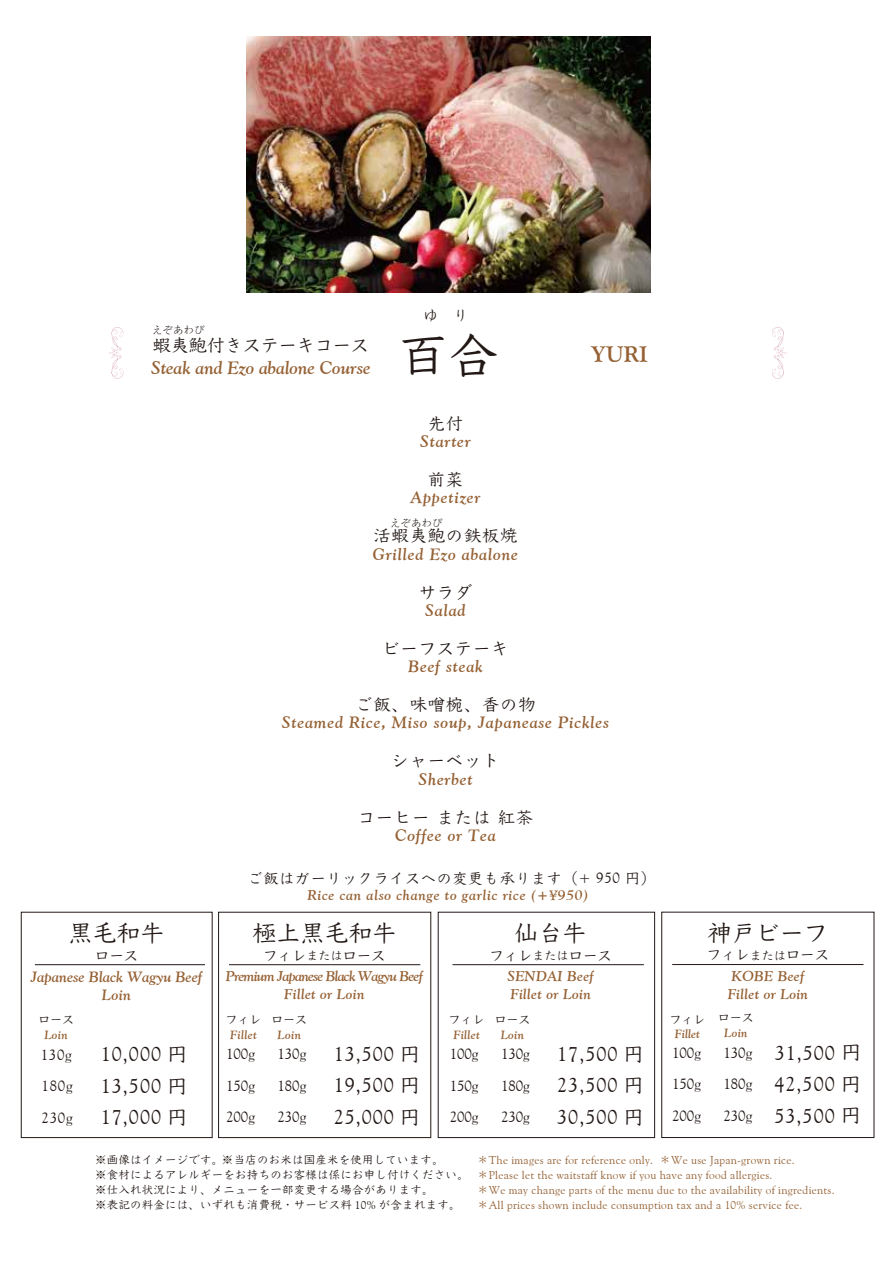
<style>
.page{position:relative;width:893px;height:1263px;background:#fff}
.page>*{position:absolute;margin:0;border:0;box-sizing:border-box;transform-origin:0 0}
.t1{font:500 49.5px "Yu Kyo";color:#221815}
.t2{font:500 24px "Yu Kyo";color:#221815}
.t3{font:700 22.5px "Goudy Old Style BT";color:#956134}
.t4{font:20.25px "Goudy Old Style BT";letter-spacing:.05em;color:#221815}
.t5{font:italic 700 18px "Goudy Old Style BT";color:#956134}
.t6{font:500 18px "Yu Kyo";color:#221815}
.t7{font:500 17.25px "Yu Kyo";letter-spacing:.05em;color:#221815}
.t8{font:italic 700 16.5px "Goudy Old Style BT";letter-spacing:.05em;color:#956134}
.t9{font:15px "Goudy Old Style BT";color:#221815}
.t10{font:500 15px "Yu Kyo";letter-spacing:.05em;color:#221815}
.t11{font:italic 700 15px/18px "Goudy Old Style BT";color:#956134;text-align:center}
.t12{font:500 14.4px "Yu Kyo";color:#221815}
.t13{font:italic 700 14.25px/18.1px "Goudy Old Style BT";letter-spacing:.025em;color:#956134}
.t14{font:italic 700 14.25px/18px "Goudy Old Style BT";letter-spacing:-.05em;color:#956134;text-align:center}
.t15{font:italic 700 14.25px "Goudy Old Style BT";letter-spacing:.05em;color:#956134}
.t16{font:italic 700 12px "Goudy Old Style BT";letter-spacing:.025em;color:#956134}
.t17{font:500 12px "Yu Kyo";color:#221815}
.t18{font:11.4px/15px "Goudy Old Style BT";letter-spacing:.025em;color:#956134}
.t19{font:500 11.4px/15px "Yu Kyo";letter-spacing:.025em;color:#221815}
.t20{font:300 10.5px "Ryumin Pro";color:#221815}
.s1{font-family:"Koz Go Pr 6 N"}
.s2{font-family:"Yu Kyo";font-weight:500}
.s3{font-family:"Goudy Old Style BT";font-weight:400}
.s4{font-size:12px}
.s5{font-size:15px}
.s6{font-family:"Koz Go Pr 6 N";font-size:15px}
</style>
<div class="page">
<svg style="left:109px;top:327px;width:14px;height:52px"></svg>
<svg style="left:772px;top:327px;width:15px;height:52px"></svg>
<div style="left:21px;top:912px;width:191px;height:226px;border:1px solid #221815"></div>
<hr style="left:35px;top:964px;width:170px;height:1px;background:#221815">
<div style="left:218px;top:912px;width:213px;height:226px;border:1px solid #221815"></div>
<hr style="left:229px;top:964px;width:191px;height:1px;background:#221815">
<div style="left:438px;top:912px;width:217px;height:226px;border:1px solid #221815"></div>
<hr style="left:452px;top:964px;width:192px;height:1px;background:#221815">
<img style="left:246px;top:37px;width:404px;height:255px">
<hr style="left:672px;top:964px;width:191px;height:1px;background:#221815">
<p class="t20" style="left:152px;top:322px;width:54px">えぞあわび</p>
<h3 class="t6" style="left:153px;top:332px;width:217px">蝦夷鮑付きステーキコース</h3>
<h3 class="t5" style="left:151px;top:356px;width:221px">Steak and Ezo abalone Course</h3>
<h3 class="t10" style="left:423px;top:305px;width:46px">ゆ り</h3>
<h1 class="t1" style="left:399px;top:320px;width:100px">百合</h1>
<h3 class="t3" style="left:591px;top:340px;width:58px">YURI</h3>
<h3 class="t7" style="left:428px;top:411px;width:37px">先付</h3>
<h3 class="t8" style="left:420px;top:431px;width:52px">Starter</h3>
<h3 class="t7" style="left:428px;top:467px;width:37px">前菜</h3>
<h3 class="t8" style="left:410px;top:487px;width:71px">Appetizer</h3>
<h3 class="t7" style="left:373px;top:523px;width:146px">活蝦夷鮑の鉄板焼</h3>
<h3 class="t8" style="left:373px;top:544px;width:147px">Grilled Ezo abalone</h3>
<h3 class="t7" style="left:419px;top:580px;width:55px">サラダ</h3>
<h3 class="t8" style="left:425px;top:600px;width:42px">Salad</h3>
<h3 class="t7" style="left:382px;top:636px;width:127px">ビーフステーキ</h3>
<h3 class="t8" style="left:408px;top:656px;width:76px">Beef steak</h3>
<h3 class="t7" style="left:355px;top:692px;width:182px">ご飯、味噌椀、香の物</h3>
<h3 class="t8" style="left:282px;top:712px;width:328px">Steamed Rice, Miso soup, Japanease Pickles</h3>
<h3 class="t7" style="left:392px;top:748px;width:109px">シャーベット</h3>
<h3 class="t8" style="left:418px;top:769px;width:56px">Sherbet</h3>
<h3 class="t7" style="left:358px;top:805px;width:177px">コーヒー または 紅茶</h3>
<h3 class="t8" style="left:395px;top:825px;width:102px">Coffee or Tea</h3>
<p class="t20" style="left:390px;top:514px;width:54px">えぞあわび</p>
<h2 class="t2" style="left:69px;top:916px;width:98px">黒毛和牛</h2>
<p class="t12" style="left:95px;top:945px;width:45px">ロース</p>
<h3 class="t11" style="left:31px;top:967px;width:173px">Japanese Black Wagyu Beef<br>Loin</h3>
<p class="t17" style="left:38px;top:1011px;width:38px">ロース</p>
<p class="t16" style="left:44px;top:1027px;width:25px">Loin</p>
<h3 class="t9" style="left:-6px;top:1045px;width:80px"><span class="s1">　　　</span>130g</h3>
<h3 class="t4" style="left:101px;top:1042px;width:88px">10,000 <span class="s2">円</span></h3>
<h3 class="t9" style="left:42px;top:1077px;width:33px">180g</h3>
<h3 class="t4" style="left:101px;top:1073px;width:88px">13,500 <span class="s2">円</span></h3>
<h3 class="t9" style="left:42px;top:1108px;width:33px">230g</h3>
<h3 class="t4" style="left:101px;top:1105px;width:88px">17,000 <span class="s2">円</span></h3>
<h3 class="t10" style="left:248px;top:867px;width:410px">ご飯はガーリックライスへの変更も承ります（<span class="s3">+ 950</span> 円）</h3>
<p class="t15" style="left:307px;top:887px;width:283px">Rice can also change to garlic rice (+¥950)</p>
<h2 class="t2" style="left:252px;top:916px;width:145px">極上黒毛和牛</h2>
<p class="t12" style="left:263px;top:945px;width:124px">フィレ<span class="s4">または</span>ロース</p>
<p class="t14" style="left:226px;top:967px;width:198px">Premium Japanese Black Wagyu Beef<br>Fillet or Loin</p>
<p class="t17" style="left:226px;top:1011px;width:37px">フィレ</p>
<p class="t16" style="left:230px;top:1027px;width:28px">Fillet</p>
<p class="t17" style="left:271px;top:1011px;width:37px">ロース</p>
<p class="t16" style="left:278px;top:1027px;width:25px">Loin</p>
<h3 class="t9" style="left:226px;top:1045px;width:30px">100g</h3>
<h3 class="t9" style="left:277px;top:1045px;width:30px">130g</h3>
<h3 class="t4" style="left:334px;top:1041px;width:88px">13,500 <span class="s2">円</span></h3>
<h3 class="t9" style="left:226px;top:1076px;width:30px">150g</h3>
<h3 class="t9" style="left:277px;top:1076px;width:30px">180g</h3>
<h3 class="t4" style="left:334px;top:1073px;width:88px">19,500 <span class="s2">円</span></h3>
<h3 class="t9" style="left:226px;top:1108px;width:30px">200g</h3>
<h3 class="t9" style="left:277px;top:1108px;width:30px">230g</h3>
<h3 class="t4" style="left:334px;top:1104px;width:88px">25,000 <span class="s2">円</span></h3>
<p class="t17" style="left:449px;top:1011px;width:37px">フィレ</p>
<p class="t16" style="left:453px;top:1027px;width:28px">Fillet</p>
<h2 class="t2" style="left:515px;top:916px;width:73px">仙台牛</h2>
<p class="t12" style="left:489px;top:945px;width:124px">フィレ<span class="s4">または</span>ロース</p>
<p class="t13" style="left:507px;top:966px;width:88px">SENDAI Beef<br>Fillet or Loin</p>
<p class="t17" style="left:494px;top:1011px;width:37px">ロース</p>
<p class="t16" style="left:501px;top:1027px;width:25px">Loin</p>
<h3 class="t9" style="left:450px;top:1045px;width:30px">100g</h3>
<h3 class="t9" style="left:501px;top:1045px;width:30px">130g</h3>
<h3 class="t4" style="left:557px;top:1041px;width:88px">17,500 <span class="s2">円</span></h3>
<h3 class="t9" style="left:450px;top:1076px;width:30px">150g</h3>
<h3 class="t9" style="left:501px;top:1076px;width:30px">180g</h3>
<h3 class="t4" style="left:557px;top:1073px;width:88px">23,500 <span class="s2">円</span></h3>
<h3 class="t9" style="left:450px;top:1108px;width:30px">200g</h3>
<h3 class="t9" style="left:501px;top:1108px;width:30px">230g</h3>
<h3 class="t4" style="left:557px;top:1104px;width:88px">30,500 <span class="s2">円</span></h3>
<h2 class="t2" style="left:708px;top:916px;width:121px">神戸ビーフ</h2>
<p class="t12" style="left:707px;top:945px;width:124px">フィレ<span class="s4">または</span>ロース</p>
<p class="t13" style="left:728px;top:966px;width:82px">KOBE Beef<br>Fillet or Loin</p>
<p class="t17" style="left:718px;top:1009px;width:37px">ロース</p>
<p class="t16" style="left:724px;top:1025px;width:25px">Loin</p>
<p class="t17" style="left:669px;top:1011px;width:37px">フィレ</p>
<p class="t16" style="left:675px;top:1027px;width:26px">Fillet</p>
<h3 class="t9" style="left:672px;top:1043px;width:30px">100g</h3>
<h3 class="t4" style="left:723px;top:1040px;width:139px"><span class="s5">130g</span> 31,500 <span class="s2">円</span></h3>
<h3 class="t9" style="left:672px;top:1075px;width:30px">150g</h3>
<h3 class="t4" style="left:723px;top:1072px;width:139px"><span class="s5">180g</span> <span class="s6">　</span> 42,500 <span class="s2">円</span></h3>
<h3 class="t9" style="left:672px;top:1106px;width:30px">200g</h3>
<h3 class="t4" style="left:723px;top:1103px;width:139px"><span class="s5">230g</span> <span class="s6">　</span> 53,500 <span class="s2">円</span></h3>
<p class="t19" style="left:95px;top:1152px;width:375px">※画像はイメージです。※当店のお米は国産米を使用しています。<br>※食材によるアレルギーをお持ちのお客様は係にお申し付けください。※仕入れ状況により、メニューを一部変更する場合があります。<br>※表記の料金には、いずれも消費税・サービス料 <span class="s3">10%</span> が含まれます。</p>
<p class="t18" style="left:477px;top:1152px;width:359px"><span class="s1">＊</span>The images are for reference only. <span class="s1">＊</span>We use Japan-grown rice.<span class="s1">＊</span>Please let the waitstaff know if you have any food allergies.<br><span class="s1">＊</span>We may change parts of the menu due to the availability of ingredients.<span class="s1">＊</span>All prices shown include consumption tax and a 10% service fee.</p>
</div>
